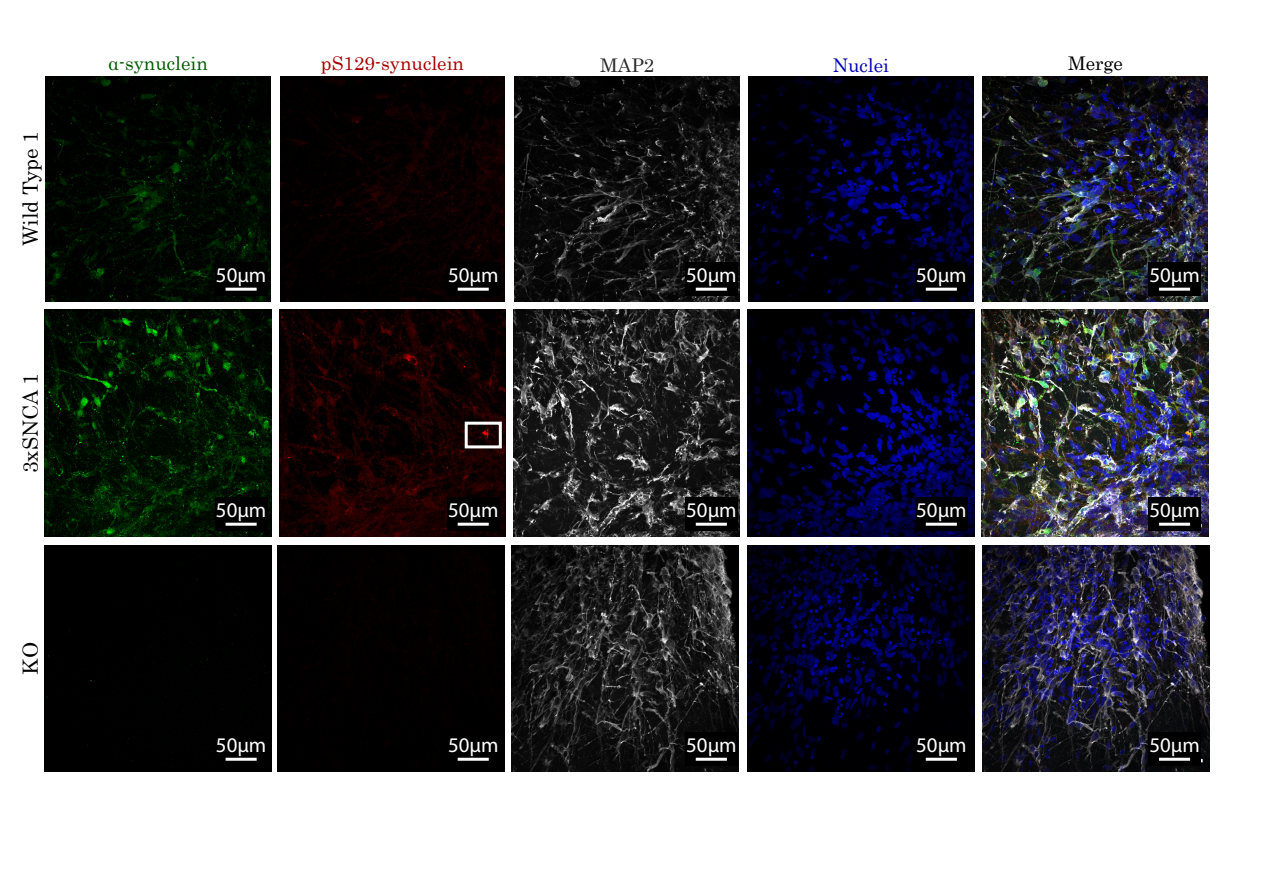
<style>
.page{position:relative;width:1263px;height:893px;background:#fff}
.page>*{position:absolute;margin:0;border:0;box-sizing:border-box;transform-origin:0 0}
.t1{font:20.85px "Myriad Pro";color:#fff}
.t2{font:20.85px "Century";color:#000}
.t3{font:18.75px "Century";color:#a80000}
.t4{font:18.75px "Century";color:#005c00}
.t5{font:18.75px "Century";color:#0000b7}
.t6{font:18.75px "Century";color:#000}
.t7{font:18.75px "Century";color:#2a2a2a}
</style>
<div class="page">
<img style="left:512px;top:545px;width:226px;height:227px">
<div style="left:277px;top:545px;width:227px;height:227px;background:#010000"></div>
<div style="left:45px;top:545px;width:227px;height:227px;background:#000"></div>
<img style="left:747px;top:545px;width:227px;height:227px">
<img style="left:983px;top:545px;width:227px;height:227px">
<img style="left:982px;top:310px;width:227px;height:227px">
<img style="left:513px;top:310px;width:227px;height:227px">
<img style="left:279px;top:310px;width:227px;height:227px">
<img style="left:45px;top:310px;width:227px;height:227px">
<img style="left:747px;top:310px;width:227px;height:227px">
<img style="left:514px;top:77px;width:225px;height:224px">
<img style="left:280px;top:77px;width:225px;height:224px">
<img style="left:46px;top:77px;width:225px;height:224px">
<img style="left:748px;top:77px;width:225px;height:224px">
<img style="left:983px;top:77px;width:225px;height:224px">
<div style="left:465px;top:422px;width:37px;height:26px;border:3px solid #fff"></div>
<div style="left:215px;top:263px;width:52px;height:33px;background:#000"></div>
<hr style="left:226px;top:288px;width:31px;height:3px;background:#fff">
<div style="left:447px;top:263px;width:52px;height:33px;background:#000"></div>
<hr style="left:458px;top:288px;width:31px;height:3px;background:#fff">
<div style="left:685px;top:263px;width:53px;height:33px;background:#000"></div>
<hr style="left:696px;top:288px;width:31px;height:3px;background:#fff">
<div style="left:915px;top:263px;width:52px;height:33px;background:#000"></div>
<hr style="left:926px;top:288px;width:31px;height:3px;background:#fff">
<div style="left:1148px;top:263px;width:53px;height:33px;background:#000"></div>
<hr style="left:1159px;top:288px;width:31px;height:3px;background:#fff">
<div style="left:215px;top:498px;width:52px;height:33px;background:#000"></div>
<hr style="left:226px;top:523px;width:31px;height:3px;background:#fff">
<div style="left:447px;top:498px;width:52px;height:33px;background:#000"></div>
<hr style="left:458px;top:523px;width:31px;height:3px;background:#fff">
<div style="left:685px;top:498px;width:53px;height:33px;background:#000"></div>
<hr style="left:696px;top:523px;width:31px;height:3px;background:#fff">
<div style="left:915px;top:498px;width:52px;height:33px;background:#000"></div>
<hr style="left:926px;top:523px;width:31px;height:3px;background:#fff">
<div style="left:1148px;top:498px;width:53px;height:33px;background:#000"></div>
<hr style="left:1159px;top:523px;width:31px;height:3px;background:#fff">
<div style="left:215px;top:733px;width:52px;height:33px;background:#000"></div>
<hr style="left:226px;top:758px;width:31px;height:3px;background:#fff">
<div style="left:447px;top:733px;width:52px;height:33px;background:#000"></div>
<hr style="left:458px;top:758px;width:31px;height:3px;background:#fff">
<div style="left:685px;top:733px;width:53px;height:33px;background:#000"></div>
<hr style="left:696px;top:758px;width:31px;height:3px;background:#fff">
<div style="left:915px;top:733px;width:52px;height:33px;background:#000"></div>
<hr style="left:926px;top:758px;width:31px;height:3px;background:#fff">
<div style="left:1148px;top:733px;width:53px;height:33px;background:#000"></div>
<hr style="left:1159px;top:758px;width:31px;height:3px;background:#fff">
<p class="t2" style="left:13px;top:246px;width:116px;rotate:-90deg">Wild Type 1</p>
<p class="t2" style="left:13px;top:473px;width:101px;rotate:-90deg">3xSNCA 1</p>
<p class="t2" style="left:13px;top:674px;width:34px;rotate:-90deg">KO</p>
<p class="t3" style="left:321px;top:48px;width:145px">pS129-synuclein</p>
<p class="t4" style="left:108px;top:48px;width:101px">α-synuclein</p>
<p class="t7" style="left:600px;top:50px;width:56px">MAP2</p>
<p class="t5" style="left:833px;top:49px;width:58px">Nuclei</p>
<p class="t6" style="left:1068px;top:48px;width:57px">Merge</p>
<p class="t1" style="left:216px;top:262px;width:52px">50µm</p>
<p class="t1" style="left:448px;top:262px;width:52px">50µm</p>
<p class="t1" style="left:686px;top:262px;width:52px">50µm</p>
<p class="t1" style="left:916px;top:262px;width:52px">50µm</p>
<p class="t1" style="left:1149px;top:262px;width:52px">50µm</p>
<p class="t1" style="left:216px;top:497px;width:52px">50µm</p>
<p class="t1" style="left:448px;top:497px;width:52px">50µm</p>
<p class="t1" style="left:686px;top:497px;width:52px">50µm</p>
<p class="t1" style="left:916px;top:497px;width:52px">50µm</p>
<p class="t1" style="left:1149px;top:497px;width:52px">50µm</p>
<p class="t1" style="left:216px;top:732px;width:52px">50µm</p>
<p class="t1" style="left:448px;top:732px;width:52px">50µm</p>
<p class="t1" style="left:686px;top:732px;width:52px">50µm</p>
<p class="t1" style="left:916px;top:732px;width:52px">50µm</p>
<p class="t1" style="left:1149px;top:732px;width:52px">50µm</p>
</div>
